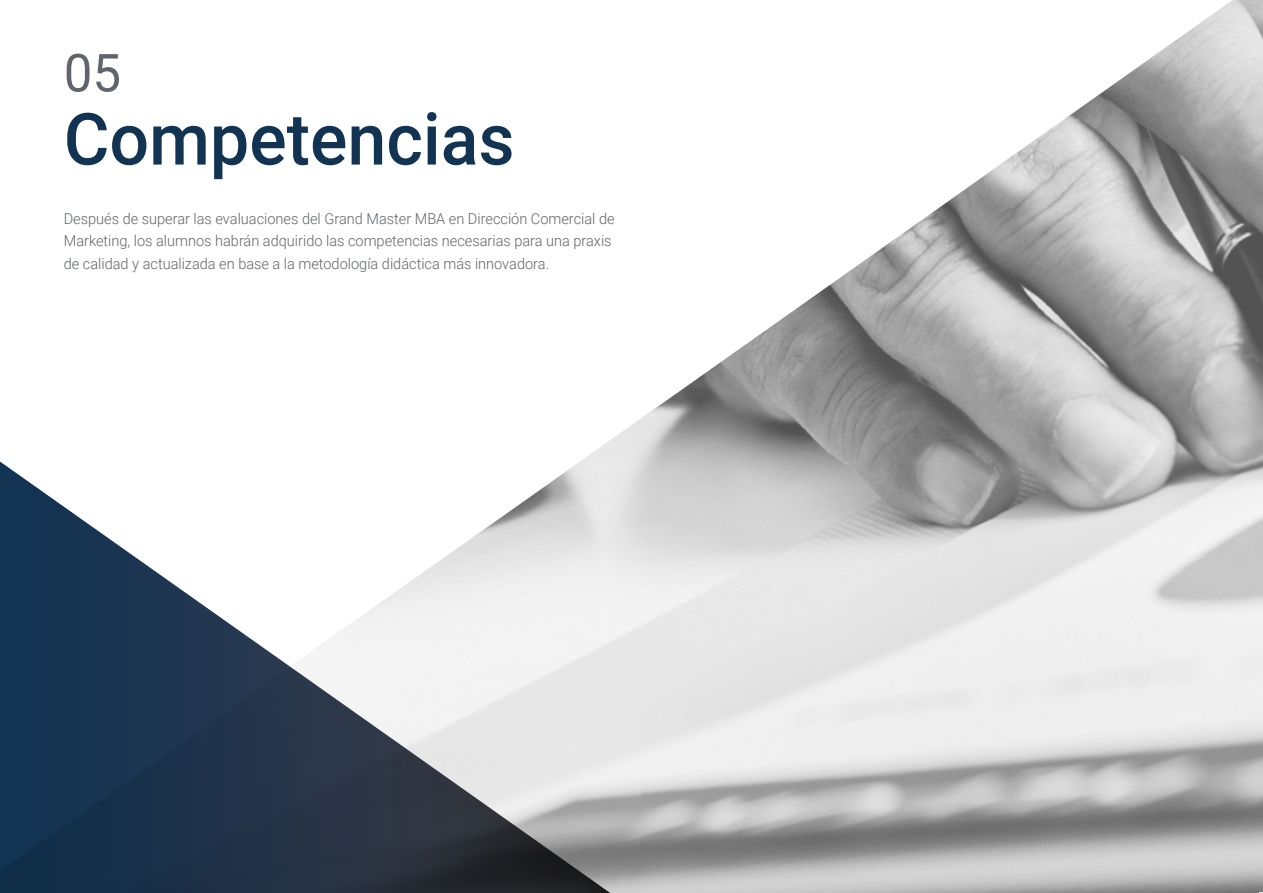
<style>
.page{position:relative;width:1263px;height:893px;background:#fff}
.page>*{position:absolute;margin:0;border:0;box-sizing:border-box;transform-origin:0 0}
.t1{font:500 72px "Roboto";color:#123352}
.t2{font:52.5px "Roboto";color:#61646a}
.t3{font:300 15px/22.5px "Roboto";color:#61646a}
</style>
<div class="page">
<img style="left:602px;top:0;width:661px;height:893px">
<svg style="left:0;top:446px;width:640px;height:447px"></svg>
<h2 class="t2" style="left:64px;top:36px;width:59px">05</h2>
<h1 class="t1" style="left:64px;top:89px;width:452px">Competencias</h1>
<p class="t3" style="left:64px;top:207px;width:552px">Después de superar las evaluaciones del Grand Master MBA en Dirección Comercial de<br>Marketing, los alumnos habrán adquirido las competencias necesarias para una praxis de calidad y actualizada en base a la metodología didáctica más innovadora.</p>
</div>
